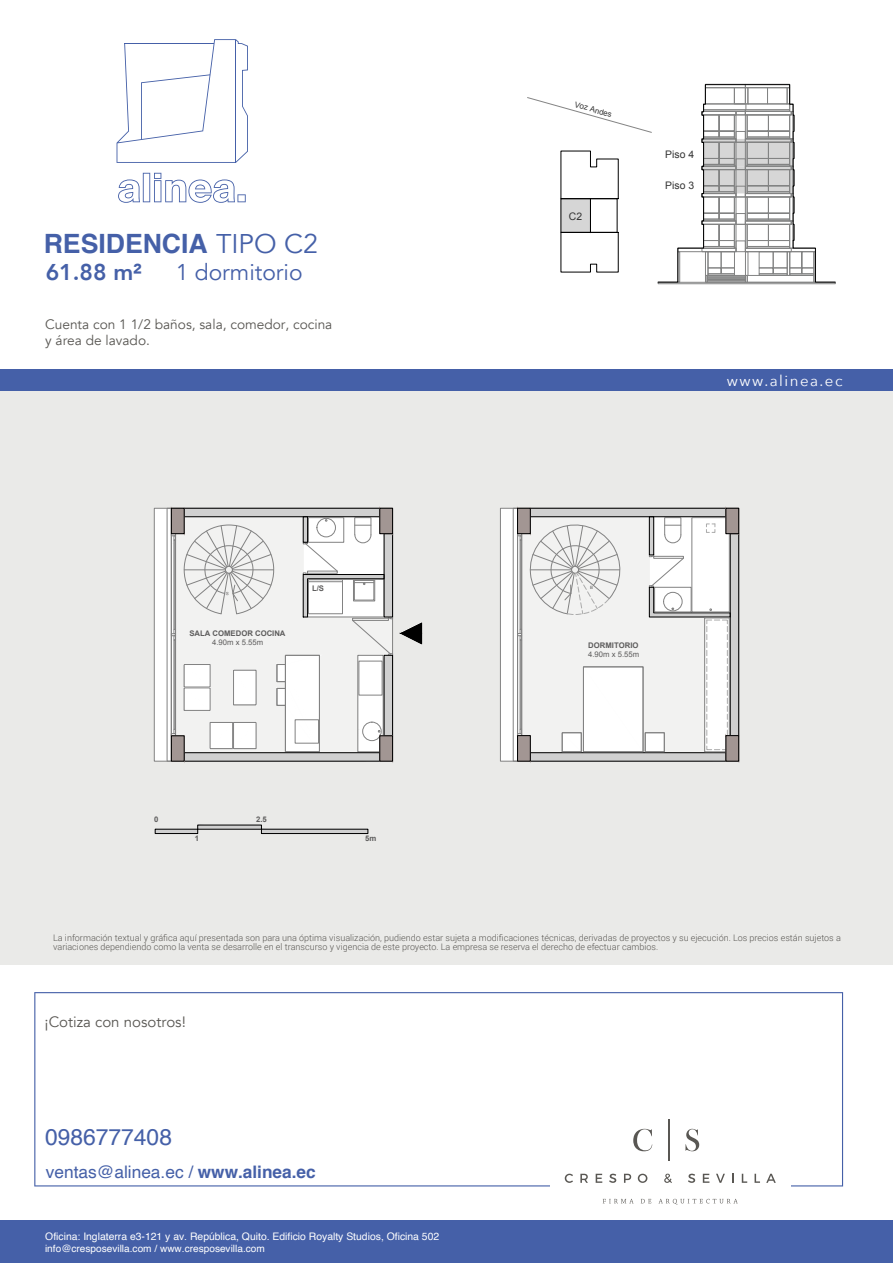
<style>
.page{position:relative;width:893px;height:1263px;background:#fff}
.page>*{position:absolute;margin:0;border:0;box-sizing:border-box;transform-origin:0 0}
.t1{font:700 26.55px "Helvetica";color:#4560a8}
.t2{font:22.8px "Avenir";color:#4560a8}
.t3{font:22.8px "Helvetica";color:#4560a8}
.t4{font:800 22.8px "Avenir";color:#4560a8}
.t5{font:17.25px "Helvetica";color:#4560a8}
.t6{font:15px "Avenir";color:#595753}
.t7{font:15px "Avenir Next";letter-spacing:.1em;color:#fff}
.t8{font:13.65px/16.8px "Avenir";color:#595753}
.t9{font:10.35px "Helvetica";color:#fff}
.t10{font:10.35px "Arial";color:#333}
.t11{font:10.05px "Helvetica";color:#fff}
.t12{font:300 9px/9px "Roboto";color:#595753}
.t13{font:7.95px "Arial";color:#333}
.t14{font:700 7.65px "Arial";color:#5d5c5c}
.t15{font:7.65px "Arial";color:#5d5c5c}
.t16{font:4.35px "Arial";color:#5d5c5c}
.s1{font-family:"Avenir";font-weight:400;font-size:27px}
.s2{font-weight:700}
</style>
<div class="page">
<div style="left:0;top:370px;width:892px;height:595px;background:#e5e5e3"></div>
<div style="left:0;top:370px;width:892px;height:21px;background:#4560a8"></div>
<svg style="left:118px;top:173px;width:128px;height:30px"></svg>
<svg style="left:116px;top:39px;width:132px;height:124px"></svg>
<div style="left:657px;top:282px;width:178px;height:2px;border:1px solid #828383"></div>
<div style="left:0;top:1220px;width:892px;height:43px;background:#4560a8"></div>
<svg style="left:34px;top:992px;width:809px;height:194px"></svg>
<div style="left:550px;top:1113px;width:240px;height:98px;background:#fff"></div>
<svg style="left:564px;top:1174px;width:9px;height:9px"></svg>
<svg style="left:580px;top:1174px;width:8px;height:9px"></svg>
<svg style="left:595px;top:1174px;width:7px;height:9px"></svg>
<svg style="left:609px;top:1174px;width:7px;height:9px"></svg>
<svg style="left:624px;top:1174px;width:7px;height:9px"></svg>
<svg style="left:637px;top:1174px;width:10px;height:9px"></svg>
<svg style="left:664px;top:1174px;width:8px;height:9px"></svg>
<svg style="left:688px;top:1174px;width:7px;height:9px"></svg>
<svg style="left:702px;top:1174px;width:7px;height:9px"></svg>
<svg style="left:716px;top:1174px;width:9px;height:9px"></svg>
<svg style="left:741px;top:1174px;width:6px;height:9px"></svg>
<svg style="left:754px;top:1174px;width:6px;height:9px"></svg>
<svg style="left:766px;top:1174px;width:9px;height:9px"></svg>
<svg style="left:603px;top:1199px;width:30px;height:4px"></svg>
<svg style="left:641px;top:1199px;width:10px;height:4px"></svg>
<svg style="left:658px;top:1199px;width:79px;height:5px"></svg>
<hr style="left:668px;top:1120px;width:1px;height:41px;background:#595753">
<svg style="left:633px;top:1129px;width:19px;height:22px"></svg>
<svg style="left:685px;top:1129px;width:14px;height:22px"></svg>
<svg style="left:527px;top:84px;width:308px;height:199px"></svg>
<div style="left:154px;top:508px;width:238px;height:253px;background:#fff"></div>
<div style="left:500px;top:508px;width:238px;height:253px;background:#fff"></div>
<div style="left:500px;top:508px;width:17px;height:253px;border:1px solid #828282"></div>
<div style="left:513px;top:508px;width:4px;height:253px;border:1px solid #828282"></div>
<svg style="left:516px;top:508px;width:223px;height:254px"></svg>
<div style="left:154px;top:508px;width:17px;height:253px;border:1px solid #828282"></div>
<div style="left:167px;top:508px;width:4px;height:253px;border:1px solid #828282"></div>
<svg style="left:400px;top:623px;width:22px;height:22px"></svg>
<svg style="left:154px;top:824px;width:214px;height:10px"></svg>
<div style="left:155px;top:829px;width:43px;height:5px;border:1px solid #000"></div>
<div style="left:261px;top:829px;width:107px;height:5px;border:1px solid #000"></div>
<svg style="left:171px;top:508px;width:222px;height:254px"></svg>
<h1 class="t1" style="left:44px;top:222px;width:276px">RESIDENCIA <span class="s1">TIPO C2</span></h1>
<h2 class="t4" style="left:46px;top:254px;width:98px">61.88 m²</h2>
<h2 class="t2" style="left:176px;top:258px;width:128px">1 dormitorio</h2>
<h3 class="t8" style="left:45px;top:316px;width:289px">Cuenta con 1 1/2 baños, sala, comedor, cocina y área de lavado.</h3>
<p class="t14" style="left:189px;top:628px;width:98px">SALA COMEDOR COCINA</p>
<p class="t15" style="left:212px;top:638px;width:53px">4.90m x 5.55m</p>
<p class="t14" style="left:312px;top:583px;width:14px">L/S</p>
<p class="t14" style="left:154px;top:814px;width:6px">0</p>
<p class="t14" style="left:256px;top:814px;width:12px">2.5</p>
<p class="t14" style="left:195px;top:834px;width:6px">1</p>
<p class="t14" style="left:365px;top:834px;width:13px">5m</p>
<p class="t13" style="left:576px;top:99px;width:40px;rotate:16deg">Voz Andes</p>
<p class="t10" style="left:569px;top:210px;width:15px">C2</p>
<p class="t10" style="left:665px;top:147px;width:30px">Piso 4</p>
<p class="t10" style="left:665px;top:178px;width:30px">Piso 3</p>
<h3 class="t7" style="left:726px;top:368px;width:117px">www.alinea.ec</h3>
<p class="t16" style="left:590px;top:585px;width:4px">B</p>
<p class="t14" style="left:588px;top:640px;width:52px">DORMITORIO</p>
<p class="t15" style="left:588px;top:649px;width:53px">4.90m x 5.55m</p>
<p class="t12" style="left:53px;top:933px;width:789px">La información textual y gráfica aquí presentada son para una óptima visualización, pudiendo estar sujeta a modificaciones técnicas, derivadas de proyectos y su ejecución. Los precios están sujetos a variaciones dependiendo como la venta se desarrolle en el transcurso y vigencia de este proyecto. La empresa se reserva el derecho de efectuar cambios.</p>
<h3 class="t6" style="left:45px;top:1012px;width:143px">¡Cotiza con nosotros!</h3>
<h2 class="t3" style="left:45px;top:1120px;width:128px">0986777408</h2>
<h3 class="t5" style="left:46px;top:1159px;width:271px">ventas@alinea.ec / <span class="s2">www.alinea.ec</span></h3>
<p class="t9" style="left:45px;top:1228px;width:395px">Oficina: Inglaterra e3-121 y av. República, Quito. Edificio Royalty Studios, Oficina 502</p>
<p class="t11" style="left:45px;top:1241px;width:221px">info@cresposevilla.com / www.cresposevilla.com</p>
</div>
